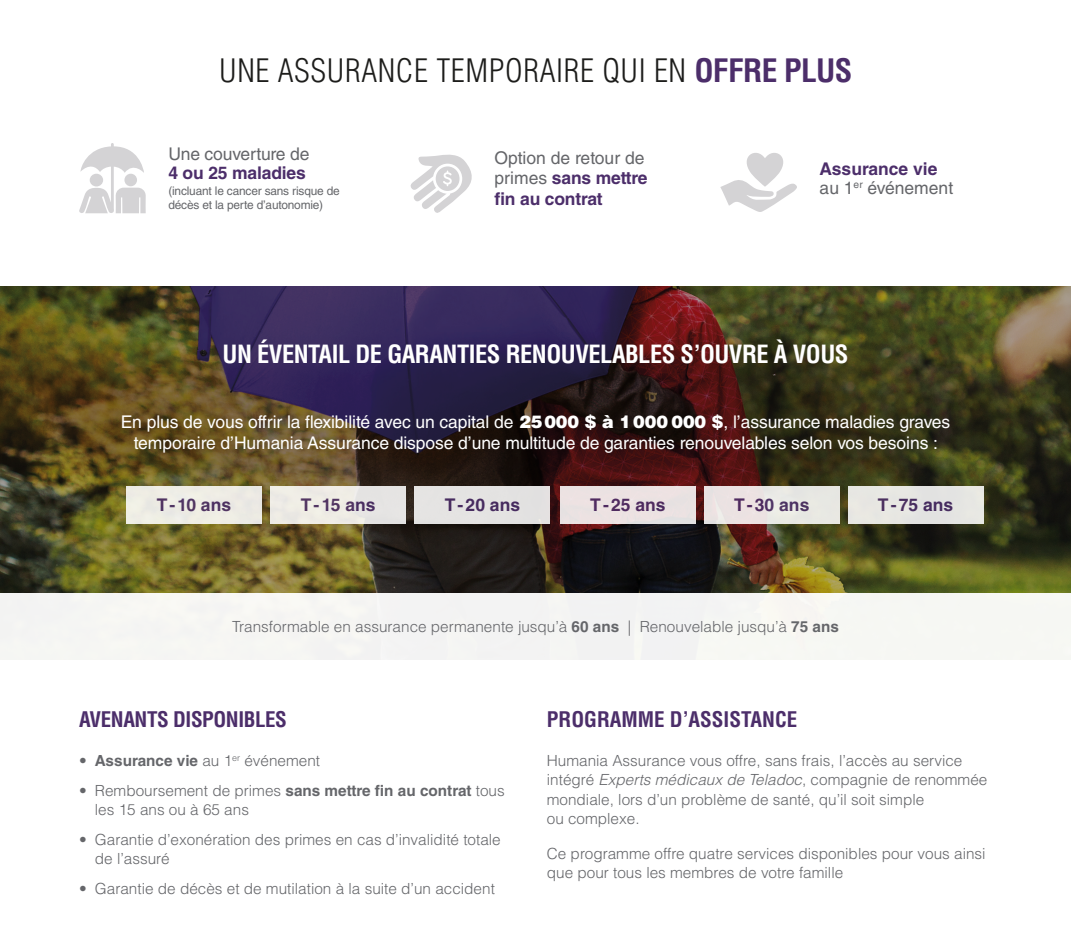
<style>
.page{position:relative;width:1071px;height:945px;background:#fff}
.page>*{position:absolute;margin:0;border:0;box-sizing:border-box;transform-origin:0 0}
.Titre1{font:300 condensed 31.5px "Helvetica LT Std";letter-spacing:.02em;color:#1d1d1b}
.t1{font:700 condensed 24.5px "Helvetica LT Std";letter-spacing:-.02em;color:#fff}
.t2{font:700 condensed 21px "Helvetica LT Std";color:#4c2e6a}
.t3{font:700 condensed 21px "Helvetica LT Std";letter-spacing:-.02em;color:#4c2e6a}
.Texte_courant{font:17.5px/21px "Helvetica LT Std";letter-spacing:-.005em;color:#fff;text-align:center}
.Texte_courant-2{font:17.5px/20.1px "Helvetica LT Std";letter-spacing:-.01em;color:#65666a}
.Texte_courant-3{font:700 17.5px/19.6px "Helvetica LT Std";color:#4c2e6a}
.Texte_courant-4{font:300 15.4px/19.2px "Helvetica LT Std";color:#65666a}
.Texte_courant-5{font:11.9px/14px "Helvetica LT Std";letter-spacing:-.015em;color:#65666a}
.s1{font-weight:700;color:#4c2e6a}
.s2{font-weight:400;color:#65666a}
.s3{font-weight:900}
.s4{font-weight:700}
.s5{font-style:italic}
</style>
<div class="page">
<img style="left:0;top:286px;width:1071px;height:307px">
<div style="left:0;top:593px;width:1071px;height:81px;background:#f6f6f3"></div>
<svg style="left:79px;top:143px;width:67px;height:71px"></svg>
<svg style="left:410px;top:154px;width:62px;height:59px"></svg>
<svg style="left:720px;top:153px;width:77px;height:59px"></svg>
<div style="left:126px;top:486px;width:136px;height:38px;background:#eeece4"></div>
<div style="left:270px;top:486px;width:136px;height:38px;background:#edeae4"></div>
<div style="left:414px;top:486px;width:136px;height:38px;background:#e4e3e2"></div>
<div style="left:560px;top:486px;width:136px;height:38px;background:#ece2e2"></div>
<div style="left:704px;top:486px;width:136px;height:38px;background:#eae6e2"></div>
<div style="left:848px;top:486px;width:135px;height:38px;background:#e6e6e2"></div>
<p class="Titre1" style="left:219px;top:51px;width:635px">UNE ASSURANCE TEMPORAIRE QUI EN <span class="s1">OFFRE PLUS</span></p>
<p class="Texte_courant-2" style="left:168px;top:144px;width:143px;line-height:19.6px">Une couverture de<br><span class="s1">4 ou 25 maladies</span></p>
<p class="Texte_courant-5" style="left:168px;top:184px;width:173px">(incluant le cancer sans risque de décès et la perte d’autonomie)</p>
<p class="Texte_courant-2" style="left:494px;top:148px;width:155px">Option de retour de primes <span class="s1">sans mettre fin au contrat</span></p>
<p class="Texte_courant-3" style="left:820px;top:158px;width:135px">Assurance vie <span class="s2">au 1</span><sup>er</sup> <span class="s2">événement</span></p>
<p class="t1" style="left:223px;top:339px;width:627px">UN ÉVENTAIL DE GARANTIES RENOUVELABLES S’OUVRE À VOUS</p>
<p class="Texte_courant" style="left:121px;top:411px;width:831px">En plus de vous offrir la flexibilité avec un capital de <span class="s3">25000 $ à 1000 000 $</span>, l’assurance maladies graves temporaire d’Humania Assurance dispose d’une multitude de garanties renouvelables selon vos besoins :</p>
<p class="Texte_courant-3" style="left:157px;top:495px;width:76px">T-10 ans</p>
<p class="Texte_courant-3" style="left:301px;top:495px;width:76px">T-15 ans</p>
<p class="Texte_courant-3" style="left:445px;top:495px;width:77px">T-20 ans</p>
<p class="Texte_courant-3" style="left:590px;top:495px;width:77px">T-25 ans</p>
<p class="Texte_courant-3" style="left:734px;top:495px;width:77px">T-30 ans</p>
<p class="Texte_courant-3" style="left:878px;top:495px;width:77px">T-75 ans</p>
<p class="Texte_courant-4" style="left:232px;top:617px;width:608px">Transformable en assurance permanente jusqu’à <span class="s4">60 ans</span> | Renouvelable jusqu’à <span class="s4">75 ans</span></p>
<p class="t3" style="left:79px;top:706px;width:209px">AVENANTS DISPONIBLES</p>
<p class="t2" style="left:547px;top:706px;width:252px">PROGRAMME D’ASSISTANCE</p>
<p class="Texte_courant-4" style="left:79px;top:751px;width:242px">• <span class="s4">Assurance vie</span> au 1<sup>er</sup> événement</p>
<p class="Texte_courant-4" style="left:95px;top:781px;width:411px;text-indent:-16px">• Remboursement de primes <span class="s4">sans mettre fin au contrat</span> tous les 15 ans ou à 65 ans</p>
<p class="Texte_courant-4" style="left:95px;top:829px;width:407px;text-indent:-16px">• Garantie d’exonération des primes en cas d’invalidité totale de l’assuré</p>
<p class="Texte_courant-4" style="left:79px;top:878px;width:417px">• Garantie de décès et de mutilation à la suite d’un accident</p>
<p class="Texte_courant-4" style="left:547px;top:751px;width:442px">Humania Assurance vous offre, sans frais, l’accès au service intégré <span class="s5">Experts médicaux de Teladoc</span>, compagnie de renommée mondiale, lors d’un problème de santé, qu’il soit simple<br>ou complexe.</p>
<p class="Texte_courant-4" style="left:547px;top:844px;width:440px">Ce programme offre quatre services disponibles pour vous ainsi que pour tous les membres de votre famille</p>
</div>
